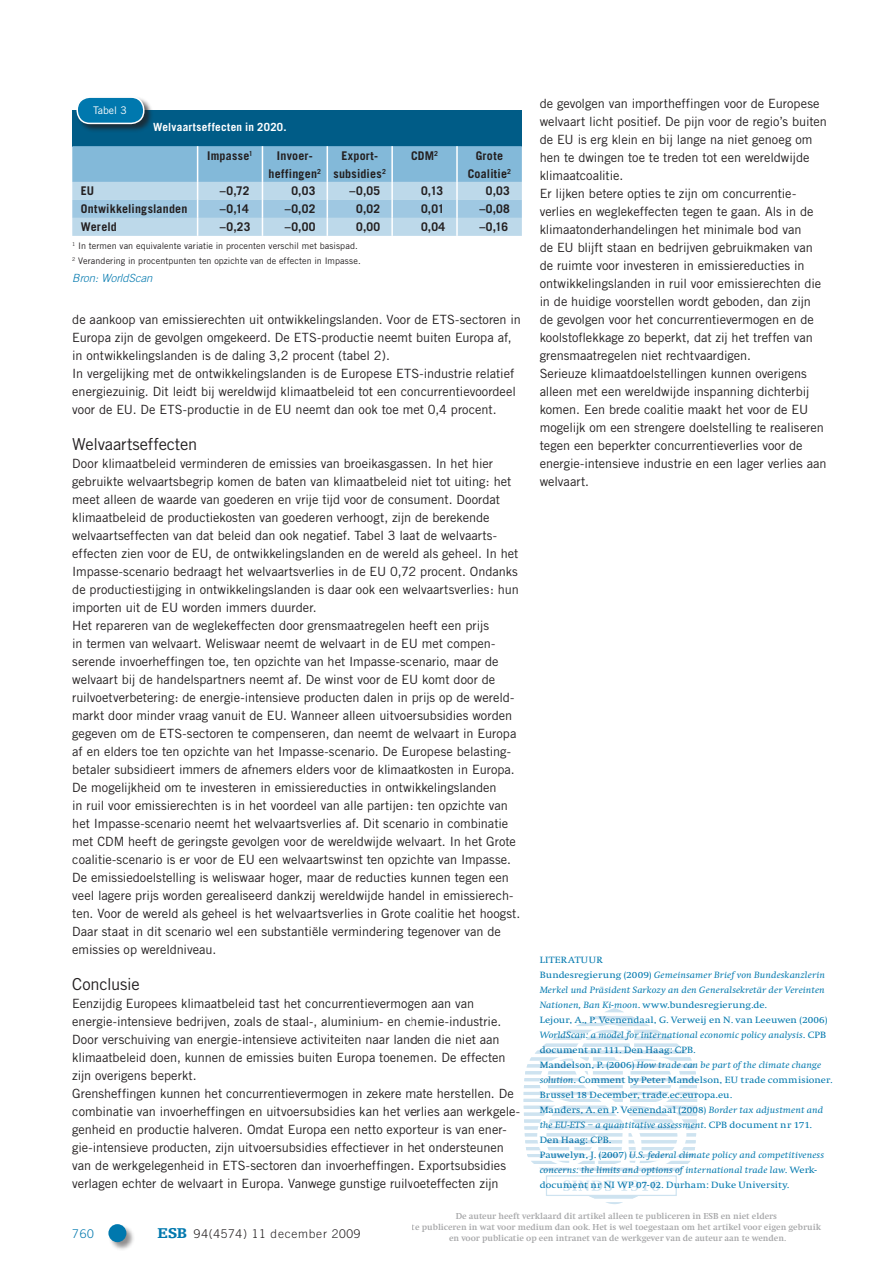
<style>
.page{position:relative;width:893px;height:1263px;background:#fff}
.page>*{position:absolute;margin:0;border:0;box-sizing:border-box;transform-origin:0 0}
.t1{font:16.5px "Trade Gothic";letter-spacing:-.015em;color:#231f20}
.t2{font:12.75px/18px "Trade Gothic";color:#231f20}
.t3{font:700 12px/18px "Trade Gothic";letter-spacing:.015em;color:#231f20;text-align:center}
.t4{font:300 12px "Trade Gothic";letter-spacing:.06em;color:#231f20}
.t5{font:300 12px "Trade Gothic";color:#0078ae}
.t6{font:700 11.25px "Trade Gothic";letter-spacing:.025em;color:#fff}
.t7{font:italic 300 11.25px "Trade Gothic";color:#0078ae}
.t8{font:10.5px "Trade Gothic";color:#fff}
.t9{font:9.45px/15px "Swift";letter-spacing:.01em;color:#0078ae;scale:1.11 1}
.t10{font:700 9px/10.8px "Swift";color:#6c6d70;text-align:center}
.t11{font:9px/15px "Trade Gothic";letter-spacing:.01em;color:#231f20}
.t12{font:700 6.9px "Trade Gothic";color:#231f20}
.s1{font-style:inherit}
.s2{font-style:italic}
.s3{font-family:"Egyptienne F";font-weight:900;font-size:15px;color:#0078ae}
</style>
<div class="page">
<div style="left:108px;top:1224px;width:27px;height:27px;background:#231f20;opacity:.5"></div>
<div style="left:108px;top:1224px;width:18px;height:18px;background:#0078ae;border-radius:50%"></div>
<div style="left:72px;top:110px;width:450px;height:36px;background:#005c87"></div>
<svg style="left:72px;top:146px;width:450px;height:90px;background:#a4cbe2"></svg>
<div style="left:76px;top:96px;width:77px;height:37px;background:#231f20;opacity:.75"></div>
<div style="left:77px;top:97px;width:67px;height:26px;background:#0078ae;border-radius:13px"></div>
<div style="left:76px;top:96px;width:69px;height:28px;border:2px solid #fff;border-radius:13px"></div>
<svg style="left:523px;top:1008px;width:175px;height:196px"></svg>
<p class="t8" style="left:93px;top:104px;width:35px">Tabel 3</p>
<p class="t6" style="left:153px;top:120px;width:135px">Welvaartseffecten in 2020.</p>
<p class="t3" style="left:207px;top:146px;width:47px">Impasse<sup>1</sup></p>
<p class="t3" style="left:269px;top:146px;width:54px">Invoer&shy;heffingen<sup>2</sup></p>
<p class="t3" style="left:333px;top:146px;width:54px">Export&shy;subsidies<sup>2</sup></p>
<p class="t3" style="left:411px;top:146px;width:9px">CDM</p>
<p class="t12" style="left:434px;top:149px;width:5px">2</p>
<p class="t3" style="left:468px;top:146px;width:45px">Grote -Coalitie<sup>2</sup></p>
<p class="t3" style="left:81px;top:182px;width:15px">EU</p>
<p class="t3" style="left:220px;top:182px;width:31px">–0,72</p>
<p class="t3" style="left:291px;top:182px;width:25px">0,03</p>
<p class="t3" style="left:350px;top:182px;width:32px">–0,05</p>
<p class="t3" style="left:421px;top:182px;width:24px">0,13</p>
<p class="t3" style="left:486px;top:182px;width:25px">0,03</p>
<p class="t3" style="left:81px;top:200px;width:108px">Ontwikkelingslanden</p>
<p class="t3" style="left:220px;top:200px;width:30px">–0,14</p>
<p class="t3" style="left:285px;top:200px;width:32px">–0,02</p>
<p class="t3" style="left:356px;top:200px;width:25px">0,02</p>
<p class="t3" style="left:421px;top:200px;width:25px">0,01</p>
<p class="t3" style="left:479px;top:200px;width:32px">–0,08</p>
<p class="t3" style="left:81px;top:218px;width:38px">Wereld</p>
<p class="t3" style="left:220px;top:218px;width:32px">–0,23</p>
<p class="t3" style="left:285px;top:218px;width:32px">–0,00</p>
<p class="t3" style="left:356px;top:218px;width:25px">0,00</p>
<p class="t3" style="left:421px;top:218px;width:26px">0,04</p>
<p class="t3" style="left:479px;top:218px;width:30px">–0,16</p>
<p class="t11" style="left:72px;top:239px;width:290px"><sup>1</sup> In termen van equivalente variatie in procenten verschil met basispad.<br><sup>2</sup> Verandering in procentpunten ten opzichte van de effecten in Impasse.</p>
<p class="t7" style="left:72px;top:272px;width:82px">Bron: WorldScan</p>
<p class="t2" style="left:72px;top:310px;width:450px">de aankoop van emissierechten uit ontwikkelingslanden. Voor de ETS-sectoren in Europa zijn de gevolgen omgekeerd. De ETS-productie neemt buiten Europa af, in ontwikkelingslanden is de daling 3,2 procent (tabel 2).<br>In vergelijking met de ontwikkelingslanden is de Europese ETS-industrie relatief energiezuinig. Dit leidt bij wereldwijd klimaatbeleid tot een concurrentievoordeel voor de EU. De ETS-productie in de EU neemt dan ook toe met 0,4 procent.</p>
<p class="t1" style="left:72px;top:434px;width:126px">Welvaartseffecten</p>
<p class="t2" style="left:72px;top:454px;width:450px">Door klimaatbeleid verminderen de emissies van broeikasgassen. In het hier gebruikte welvaartsbegrip komen de baten van klimaatbeleid niet tot uiting: het meet alleen de waarde van goederen en vrije tijd voor de consument. Doordat klimaatbeleid de productiekosten van goederen verhoogt, zijn de berekende welvaartseffecten van dat beleid dan ook negatief. Tabel 3 laat de welvaarts&shy;effecten zien voor de EU, de ontwikkelingslanden en de wereld als geheel. In het Impasse-scenario bedraagt het welvaartsverlies in de EU 0,72 procent. Ondanks de productiestijging in ontwikkelingslanden is daar ook een welvaartsverlies: hun importen uit de EU worden immers duurder.<br>Het repareren van de weglekeffecten door grensmaatregelen heeft een prijs<br>in termen van welvaart. Weliswaar neemt de welvaart in de EU met compen&shy;serende invoerheffingen toe, ten opzichte van het Impasse-scenario, maar de welvaart bij de handelspartners neemt af. De winst voor de EU komt door de ruilvoetverbetering: de energie-intensieve producten dalen in prijs op de wereld&shy;markt door minder vraag vanuit de EU. Wanneer alleen uitvoersubsidies worden gegeven om de ETS-sectoren te compenseren, dan neemt de welvaart in Europa af en elders toe ten opzichte van het Impasse-scenario. De Europese belasting&shy;betaler subsidieert immers de afnemers elders voor de klimaatkosten in Europa.<br>De mogelijkheid om te investeren in emissiereducties in ontwikkelingslanden<br>in ruil voor emissierechten is in het voordeel van alle partijen: ten opzichte van het Impasse<span class="s1">-</span>scenario neemt het welvaartsverlies af. Dit scenario in combinatie met CDM heeft de geringste gevolgen voor de wereldwijde welvaart. In het Grote coalitie-scenario is er voor de EU een welvaartswinst ten opzichte van Impasse.<br>De emissiedoelstelling is weliswaar hoger, maar de reducties kunnen tegen een veel lagere prijs worden gerealiseerd dankzij wereldwijde handel in emissierech&shy;ten. Voor de wereld als geheel is het welvaartsverlies in Grote coalitie het hoogst.<br>Daar staat in dit scenario wel een substantiële vermindering tegenover van de emissies op wereldniveau.</p>
<p class="t1" style="left:72px;top:974px;width:69px">Conclusie</p>
<p class="t2" style="left:72px;top:994px;width:449px">Eenzijdig Europees klimaatbeleid tast het concurrentievermogen aan van energie-intensieve bedrijven, zoals de staal-, aluminium- en chemie-industrie.<br>Door verschuiving van energie-intensieve activiteiten naar landen die niet aan klimaatbeleid doen, kunnen de emissies buiten Europa toenemen. De effecten zijn overigens beperkt.<br>Grensheffingen kunnen het concurrentievermogen in zekere mate herstellen. De combinatie van invoerheffingen en uitvoersubsidies kan het verlies aan werkgele&shy;genheid en productie halveren. Omdat Europa een netto exporteur is van ener&shy;gie-intensieve producten, zijn uitvoersubsidies effectiever in het ondersteunen van de werkgelegenheid in ETS-sectoren dan invoerheffingen. Exportsubsidies verlagen echter de welvaart in Europa. Vanwege gunstige ruilvoeteffecten zijn</p>
<p class="t2" style="left:540px;top:94px;width:289px">de gevolgen van importheffingen voor de Europese welvaart licht positief. De pijn voor de regio’s buiten de EU is erg klein en bij lange na niet genoeg om hen te dwingen toe te treden tot een wereldwijde klimaatcoalitie.<br>Er lijken betere opties te zijn om concurrentie&shy;verlies en weglekeffecten tegen te gaan. Als in de klimaatonderhandelingen het minimale bod van<br>de EU blijft staan en bedrijven gebruikmaken van de ruimte voor investeren in emissiereducties in ontwikkelingslanden in ruil voor emissierechten die in de huidige voorstellen wordt geboden, dan zijn de gevolgen voor het concurrentievermogen en de koolstoflekkage zo beperkt, dat zij het treffen van grensmaatregelen niet rechtvaardigen.<br>Serieuze klimaatdoelstellingen kunnen overigens alleen met een wereldwijde inspanning dichterbij komen. Een brede coalitie maakt het voor de EU mogelijk om een strengere doelstelling te realiseren tegen een beperkter concurrentieverlies voor de energie-intensieve industrie en een lager verlies aan welvaart.</p>
<p class="t9" style="left:540px;top:953px;width:265px">Literatuur<br>Bundesregierung (2009) <span class="s2">Gemeinsamer Brief von Bundeskanzlerin Merkel und Präsident Sarkozy an den Generalsekretär der Vereinten Nationen, Ban Ki-moon</span>. www.bundesregierung.de.<br>Lejour, A., P. Veenendaal, G. Verweij en N. van Leeuwen (2006)<br><span class="s2">WorldScan: a model for international economic policy analysis</span>. CPB document nr 111. Den Haag: CPB.<br>Mandelson, P. (2006) <span class="s2">How trade can be part of the climate change solution</span>. Comment by Peter Mandelson, EU trade commisioner.<br>Brussel 18 December, trade.ec.europa.eu.<br>Manders, A. en P. Veenendaal (2008) <span class="s2">Border tax adjustment and the EU-ETS – a quantitative assessment</span>. CPB document nr 171.<br>Den Haag: CPB.<br>Pauwelyn, J. (2007) <span class="s2">U.S. federal climate policy and competitiveness concerns: the limits and options of international trade law</span>. Werk&shy;document nr NI WP 07-02. Durham: Duke University.</p>
<p class="t5" style="left:72px;top:1226px;width:23px">760</p>
<p class="t4" style="left:157px;top:1226px;width:205px"><span class="s3">ESB</span> 94(4574) 11 december 2009</p>
<p class="t10" style="left:412px;top:1211px;width:411px">De auteur heeft verklaard dit artikel alleen te publiceren in ESB en niet elders<br>te publiceren in wat voor medium dan ook. Het is wel toegestaan om het artikel voor eigen gebruik en voor publicatie op een intranet van de werkgever van de auteur aan te wenden.</p>
</div>
